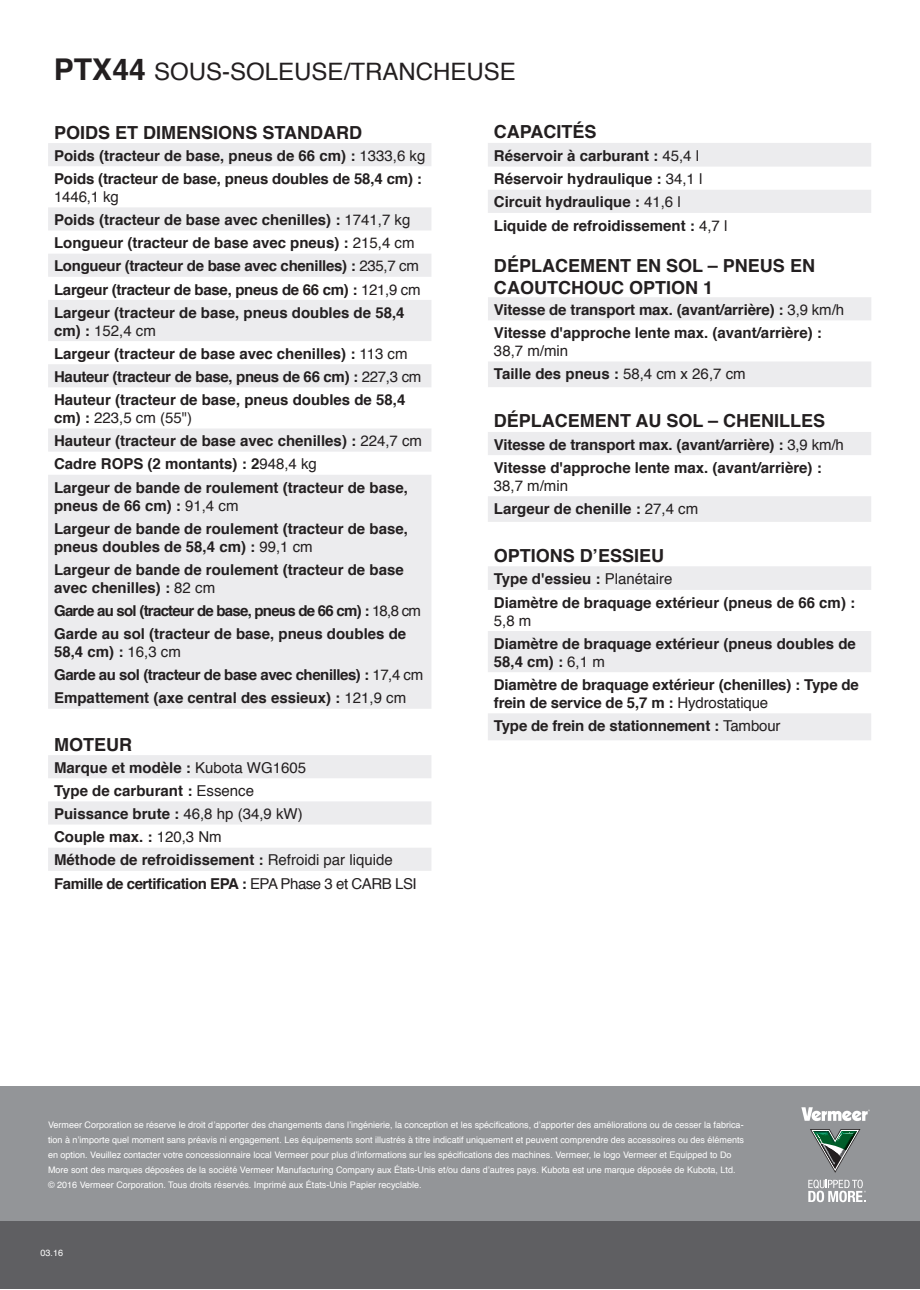
<style>
.page{position:relative;width:920px;height:1290px;background:#fff}
.page>*{position:absolute;margin:0;border:0;box-sizing:border-box;transform-origin:0 0}
.t1{font:24px "Helvetica";color:#231f20}
.t2{font:700 18px/21.6px "Helvetica";color:#231f20}
.t3{font:700 15px/23.1px "Helvetica";color:#231f20}
.t4{font:700 15px/23.1px "Helvetica";letter-spacing:-.03em;color:#231f20}
.t5{font:15px/23.1px "Helvetica";color:#231f20}
.t6{font:9px/15px "Helvetica";color:#fff}
.s1{font-weight:700;font-size:30px}
.s2{font-weight:400}
.s3{font-weight:700}
</style>
<div class="page">
<svg style="left:48px;top:143px;width:383px;height:566px;fill:#ececee"></svg>
<svg style="left:48px;top:755px;width:383px;height:116px"></svg>
<svg style="left:488px;top:297px;width:382px;height:90px"></svg>
<svg style="left:488px;top:143px;width:382px;height:70px"></svg>
<svg style="left:488px;top:432px;width:382px;height:90px"></svg>
<svg style="left:488px;top:566px;width:382px;height:174px;fill:#ececee"></svg>
<div style="left:0;top:1086px;width:919px;height:150px;background:#939598"></div>
<svg style="left:801px;top:1107px;width:68px;height:14px"></svg>
<svg style="left:808px;top:1179px;width:57px;height:23px"></svg>
<svg style="left:810px;top:1129px;width:50px;height:43px"></svg>
<div style="left:0;top:1221px;width:919px;height:67px;background:#5f5f62"></div>
<h1 class="t1" style="left:54px;top:53px;width:463px"><span class="s1">PTX44</span> SOUS-SOLEUSE/TRANCHEUSE</h1>
<p class="t2" style="left:54px;top:122px;width:309px">POIDS ET DIMENSIONS STANDARD</p>
<p class="t3" style="left:54px;top:144px;width:372px">Poids (tracteur de base, pneus de 66 cm) : <span class="s2">1333,6 kg<br></span>Poids (tracteur de base, pneus doubles de 58,4 cm) :</p>
<p class="t3" style="left:54px;top:185px;width:368px"><span class="s2">1446,1 kg<br></span>Poids (tracteur de base avec chenilles) : <span class="s2">1741,7 kg </span>Longueur (tracteur de base avec pneus) : <span class="s2">215,4 cm </span>Longueur (tracteur de base avec chenilles) : <span class="s2">235,7 cm </span>Largeur (tracteur de base, pneus de 66 cm) : <span class="s2">121,9 cm </span>Largeur (tracteur de base, pneus doubles de 58,4</p>
<p class="t3" style="left:54px;top:319px;width:369px">cm) : <span class="s2">152,4 cm<br></span>Largeur (tracteur de base avec chenilles) : <span class="s2">113 cm </span>Hauteur (tracteur de base, pneus de 66 cm) : <span class="s2">227,3 cm </span>Hauteur (tracteur de base, pneus doubles de 58,4</p>
<p class="t3" style="left:54px;top:406px;width:369px">cm) : <span class="s2">223,5 cm (55")<br></span>Hauteur (tracteur de base avec chenilles) : <span class="s2">224,7 cm </span>Cadre ROPS (2 montants) : 2<span class="s2">948,4 kg<br></span>Largeur de bande de roulement (tracteur de base,</p>
<p class="t3" style="left:54px;top:494px;width:355px">pneus de 66 cm) : <span class="s2">91,4 cm<br></span>Largeur de bande de roulement (tracteur de base,</p>
<p class="t3" style="left:54px;top:535px;width:351px">pneus doubles de 58,4 cm) : <span class="s2">99,1 cm<br></span>Largeur de bande de roulement (tracteur de base</p>
<p class="t3" style="left:54px;top:576px;width:368px">avec chenilles) : <span class="s2">82 cm<br></span>Garde au sol (tracteur de base, pneus de 66 cm) : <span class="s2">18,8 cm<br></span>Garde au sol (tracteur de base, pneus doubles de</p>
<p class="t4" style="left:54px;top:640px;width:370px">58,4 cm) : <span class="s2">16,3 cm<br></span>Garde au sol (tracteur de base avec chenilles) : <span class="s2">17,4 cm<br></span>Empattement (axe central des essieux) : <span class="s2">121,9 cm</span></p>
<p class="t2" style="left:54px;top:733px;width:79px">MOTEUR</p>
<p class="t3" style="left:54px;top:756px;width:364px">Marque et modèle : <span class="s2">Kubota WG1605<br></span>Type de carburant : <span class="s2">Essence<br></span>Puissance brute : <span class="s2">46,8 hp (34,9 kW)<br></span>Couple max. : <span class="s2">120,3 Nm<br></span>Méthode de refroidissement : <span class="s2">Refroidi par liquide </span>Famille de certification EPA : <span class="s2">EPA Phase 3 et CARB LSI</span></p>
<p class="t2" style="left:493px;top:121px;width:104px">CAPACITÉS</p>
<p class="t3" style="left:493px;top:144px;width:235px">Réservoir à carburant : <span class="s2">45,4 l<br></span>Réservoir hydraulique : <span class="s2">34,1 l<br></span>Circuit hydraulique : <span class="s2">41,6 l<br></span>Liquide de refroidissement : <span class="s2">4,7 l</span></p>
<p class="t2" style="left:494px;top:255px;width:322px">DÉPLACEMENT EN SOL – PNEUS EN<br>CAOUTCHOUC OPTION 1</p>
<p class="t3" style="left:494px;top:298px;width:351px">Vitesse de transport max. (avant/arrière) : <span class="s2">3,9 km/h<br></span>Vitesse d'approche lente max. (avant/arrière) :</p>
<p class="t5" style="left:494px;top:340px;width:253px">38,7 m/min<br><span class="s3">Taille des pneus :</span> 58,4 cm x 26,7 cm</p>
<p class="t2" style="left:493px;top:410px;width:333px">DÉPLACEMENT AU SOL – CHENILLES</p>
<p class="t3" style="left:493px;top:433px;width:351px">Vitesse de transport max. (avant/arrière) : <span class="s2">3,9 km/h<br></span>Vitesse d'approche lente max. (avant/arrière) :</p>
<p class="t3" style="left:493px;top:474px;width:206px"><span class="s2">38,7 m/min<br></span>Largeur de chenille : <span class="s2">27,4 cm</span></p>
<p class="t2" style="left:493px;top:545px;width:172px">OPTIONS D’ESSIEU</p>
<p class="t3" style="left:493px;top:567px;width:362px;line-height:23.5px">Type d'essieu : <span class="s2">Planétaire<br></span>Diamètre de braquage extérieur (pneus de 66 cm) :</p>
<p class="t5" style="left:493px;top:609px;width:39px">5,8 m</p>
<p class="t3" style="left:493px;top:634px;width:363px;line-height:18px">Diamètre de braquage extérieur (pneus doubles de<br>58,4 cm) : <span class="s2">6,1 m</span></p>
<p class="t3" style="left:493px;top:676px;width:366px;line-height:18px">Diamètre de braquage extérieur (chenilles) : Type de frein de service de 5,7 m : <span class="s2">Hydrostatique</span></p>
<p class="t3" style="left:493px;top:714px;width:288px">Type de frein de stationnement : <span class="s2">Tambour</span></p>
<p class="t6" style="left:48px;top:1117px;width:697px">Vermeer Corporation se réserve le droit d’apporter des changements dans l’ingénierie, la conception et les spécifications, d’apporter des améliorations ou de cesser la fabrica&shy;tion à n’importe quel moment sans préavis ni engagement. Les équipements sont illustrés à titre indicatif uniquement et peuvent comprendre des accessoires ou des éléments en option. Veuillez contacter votre concessionnaire local Vermeer pour plus d’informations sur les spécifications des machines. Vermeer, le logo Vermeer et Equipped to Do More sont des marques déposées de la société Vermeer Manufacturing Company aux États-Unis et/ou dans d’autres pays. Kubota est une marque déposée de Kubota, Ltd. © 2016 Vermeer Corporation. Tous droits réservés. Imprimé aux États-Unis Papier recyclable.</p>
<p class="t6" style="left:40px;top:1245px;width:24px">03.16</p>
</div>
